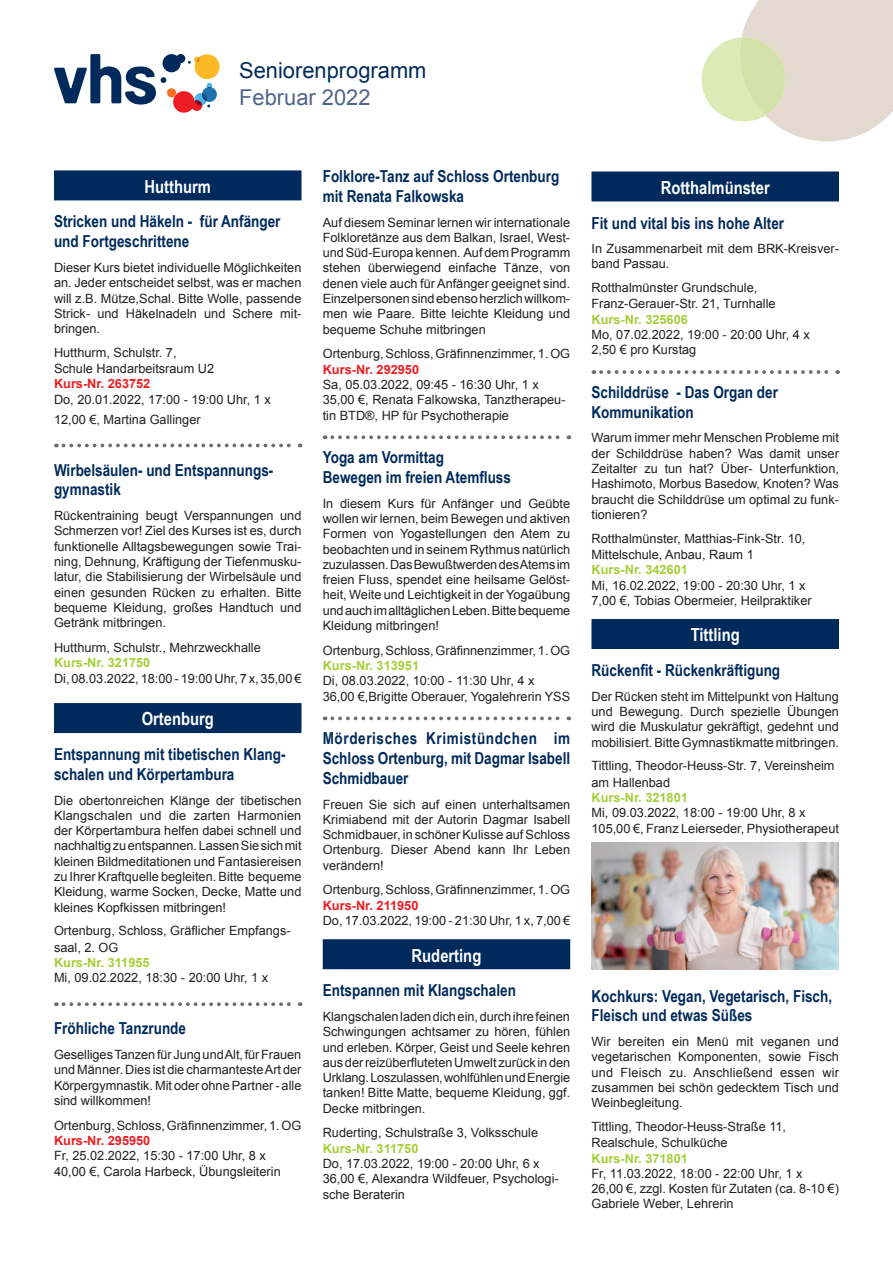
<style>
.page{position:relative;width:893px;height:1263px;background:#fff}
.page>*{position:absolute;margin:0;border:0;box-sizing:border-box;transform-origin:0 0}
.t1{font:21.9px "Arial";color:#002a5c}
.t2{font:21.9px "Arial";color:#53648c}
.t3{font:700 18px "Arial Narrow";color:#fff}
.t4{font:700 16.5px/19.8px "Arial Narrow";color:#002a5c}
.t5{font:12.75px/15.3px "Arial";color:#231f20}
.t6{font:700 12.75px "Arial";color:#a6ce39}
.t7{font:700 12.75px "Arial";color:#ee1d23}
</style>
<div class="page">
<svg style="left:54px;top:54px;width:166px;height:59px"></svg>
<svg style="left:702px;top:0;width:191px;height:141px"></svg>
<div style="left:54px;top:170px;width:247px;height:30px;background:#002a5c"></div>
<svg style="left:63px;top:444px;width:238px;height:3px"></svg>
<div style="left:54px;top:703px;width:247px;height:30px;background:#002a5c"></div>
<svg style="left:63px;top:1002px;width:238px;height:4px"></svg>
<svg style="left:332px;top:435px;width:237px;height:4px"></svg>
<svg style="left:332px;top:716px;width:237px;height:4px"></svg>
<div style="left:323px;top:939px;width:247px;height:30px;background:#002a5c"></div>
<div style="left:591px;top:171px;width:248px;height:30px;background:#002a5c"></div>
<svg style="left:601px;top:370px;width:237px;height:4px"></svg>
<div style="left:591px;top:619px;width:248px;height:30px;background:#002a5c"></div>
<img style="left:591px;top:842px;width:248px;height:128px">
<h1 class="t1" style="left:239px;top:55px;width:189px">Seniorenprogramm</h1>
<h1 class="t2" style="left:239px;top:82px;width:133px">Februar 2022</h1>
<h2 class="t3" style="left:145px;top:173px;width:68px">Hutthurm</h2>
<p class="t4" style="left:54px;top:211px;width:228px">Stricken und Häkeln - für Anfänger und Fortgeschrittene</p>
<p class="t5" style="left:54px;top:260px;width:249px;text-align:justify">Dieser Kurs bietet individuelle Möglichkeiten an. Jeder entscheidet selbst, was er machen will z.B. Mütze,Schal. Bitte Wolle, passende Strick- und Häkelnadeln und Schere mit&shy;bringen.</p>
<p class="t5" style="left:54px;top:344px;width:162px;line-height:16.2px">Hutthurm, Schulstr. 7,<br>Schule Handarbeitsraum U2</p>
<p class="t7" style="left:54px;top:375px;width:98px">Kurs-Nr. 263752</p>
<p class="t5" style="left:54px;top:389px;width:218px;line-height:19.8px">Do, 20.01.2022, 17:00 - 19:00 Uhr, 1 x<br>12,00 €, Martina Gallinger</p>
<p class="t4" style="left:54px;top:459px;width:221px">Wirbelsäulen- und Entspannungs&shy;gymnastik</p>
<p class="t5" style="left:54px;top:508px;width:249px;text-align:justify">Rückentraining beugt Verspannungen und Schmerzen vor! Ziel des Kurses ist es, durch funktionelle Alltagsbewegungen sowie Trai&shy;ning, Dehnung, Kräftigung der Tiefenmusku&shy;latur, die Stabilisierung der Wirbelsäule und einen gesunden Rücken zu erhalten. Bitte bequeme Kleidung, großes Handtuch und Getränk mitbringen.</p>
<p class="t5" style="left:54px;top:640px;width:208px">Hutthurm, Schulstr., Mehrzweckhalle</p>
<p class="t6" style="left:54px;top:654px;width:98px">Kurs-Nr. 321750</p>
<p class="t5" style="left:54px;top:670px;width:249px">Di, 08.03.2022, 18:00 - 19:00 Uhr, 7 x, 35,00 €</p>
<h2 class="t3" style="left:142px;top:705px;width:74px">Ortenburg</h2>
<p class="t4" style="left:54px;top:743px;width:233px">Entspannung mit tibetischen Klang&shy;schalen und Körpertambura</p>
<p class="t5" style="left:54px;top:792px;width:249px;text-align:justify">Die obertonreichen Klänge der tibetischen Klangschalen und die zarten Harmonien der Körpertambura helfen dabei schnell und nachhaltig zu entspannen. Lassen Sie sich mit kleinen Bildmeditationen und Fantasiereisen zu Ihrer Kraftquelle begleiten. Bitte bequeme Kleidung, warme Socken, Decke, Matte und kleines Kopfkissen mitbringen!</p>
<p class="t5" style="left:54px;top:923px;width:238px;line-height:16.2px">Ortenburg, Schloss, Gräflicher Empfangs&shy;saal, 2. OG</p>
<p class="t6" style="left:54px;top:953px;width:97px">Kurs-Nr. 311955</p>
<p class="t5" style="left:54px;top:970px;width:216px">Mi, 09.02.2022, 18:30 - 20:00 Uhr, 1 x</p>
<p class="t4" style="left:54px;top:1018px;width:134px">Fröhliche Tanzrunde</p>
<p class="t5" style="left:54px;top:1047px;width:249px;text-align:justify">Geselliges Tanzen für Jung und Alt, für Frauen und Männer. Dies ist die charmanteste Art der Körpergymnastik. Mit oder ohne Partner - alle sind willkommen!</p>
<p class="t5" style="left:54px;top:1117px;width:249px">Ortenburg, Schloss, Gräfinnenzimmer, 1. OG</p>
<p class="t7" style="left:54px;top:1131px;width:98px">Kurs-Nr. 295950</p>
<p class="t5" style="left:54px;top:1148px;width:228px">Fr, 25.02.2022, 15:30 - 17:00 Uhr, 8 x<br>40,00 €, Carola Harbeck, Übungsleiterin</p>
<p class="t4" style="left:323px;top:166px;width:238px">Folklore-Tanz auf Schloss Ortenburg mit Renata Falkowska</p>
<p class="t5" style="left:323px;top:214px;width:249px;text-align:justify">Auf diesem Seminar lernen wir internationale Folkloretänze aus dem Balkan, Israel, West&shy;und Süd-Europa kennen. Auf dem Programm stehen überwiegend einfache Tänze, von denen viele auch für Anfänger geeignet sind.<br>Einzelpersonen sind ebenso herzlich willkom&shy;men wie Paare. Bitte leichte Kleidung und bequeme Schuhe mitbringen</p>
<p class="t5" style="left:323px;top:346px;width:249px">Ortenburg, Schloss, Gräfinnenzimmer, 1. OG</p>
<p class="t7" style="left:323px;top:360px;width:98px">Kurs-Nr. 292950</p>
<p class="t5" style="left:323px;top:377px;width:244px">Sa, 05.03.2022, 09:45 - 16:30 Uhr, 1 x<br>35,00 €, Renata Falkowska, Tanztherapeu&shy;tin BTD®, HP für Psychotherapie</p>
<p class="t4" style="left:323px;top:447px;width:190px">Yoga am Vormittag<br>Bewegen im freien Atemfluss</p>
<p class="t5" style="left:323px;top:495px;width:249px;text-align:justify">In diesem Kurs für Anfänger und Geübte wollen wir lernen, beim Bewegen und aktiven Formen von Yogastellungen den Atem zu beobachten und in seinem Rythmus natürlich zuzulassen. Das Bewußtwerden des Atems im freien Fluss, spendet eine heilsame Gelöst&shy;heit, Weite und Leichtigkeit in der Yogaübung und auch im alltäglichen Leben. Bitte bequeme Kleidung mitbringen!</p>
<p class="t5" style="left:323px;top:643px;width:249px">Ortenburg, Schloss, Gräfinnenzimmer, 1. OG</p>
<p class="t6" style="left:323px;top:657px;width:98px">Kurs-Nr. 313951</p>
<p class="t5" style="left:323px;top:673px;width:249px">Di, 08.03.2022, 10:00 - 11:30 Uhr, 4 x<br>36,00 €, Brigitte Oberauer, Yogalehrerin YSS</p>
<p class="t4" style="left:323px;top:728px;width:249px;text-align:justify">Mörderisches Krimistündchen im Schloss Ortenburg, mit Dagmar Isabell Schmidbauer</p>
<p class="t5" style="left:323px;top:796px;width:249px;text-align:justify">Freuen Sie sich auf einen unterhaltsamen Krimiabend mit der Autorin Dagmar Isabell Schmidbauer, in schöner Kulisse auf Schloss Ortenburg. Dieser Abend kann Ihr Leben verändern!</p>
<p class="t5" style="left:323px;top:882px;width:249px">Ortenburg, Schloss, Gräfinnenzimmer, 1. OG</p>
<p class="t7" style="left:323px;top:896px;width:97px">Kurs-Nr. 211950</p>
<p class="t5" style="left:323px;top:913px;width:249px">Do, 17.03.2022, 19:00 - 21:30 Uhr, 1 x, 7,00 €</p>
<h2 class="t3" style="left:412px;top:941px;width:71px">Ruderting</h2>
<p class="t4" style="left:323px;top:980px;width:195px">Entspannen mit Klangschalen</p>
<p class="t5" style="left:323px;top:1009px;width:249px;text-align:justify">Klangschalen laden dich ein, durch ihre feinen Schwingungen achtsamer zu hören, fühlen und erleben. Körper, Geist und Seele kehren aus der reizüberfluteten Umwelt zurück in den Urklang. Loszulassen, wohlfühlen und Energie tanken! Bitte Matte, bequeme Kleidung, ggf.<br>Decke mitbringen.</p>
<p class="t5" style="left:323px;top:1125px;width:217px">Ruderting, Schulstraße 3, Volksschule</p>
<p class="t6" style="left:323px;top:1139px;width:97px">Kurs-Nr. 311750</p>
<p class="t5" style="left:323px;top:1156px;width:238px">Do, 17.03.2022, 19:00 - 20:00 Uhr, 6 x<br>36,00 €, Alexandra Wildfeuer, Psychologi&shy;sche Beraterin</p>
<h2 class="t3" style="left:661px;top:174px;width:111px">Rotthalmünster</h2>
<p class="t4" style="left:591px;top:212px;width:194px">Fit und vital bis ins hohe Alter</p>
<p class="t5" style="left:591px;top:241px;width:249px">In Zusammenarbeit mit dem BRK-Kreisver&shy;band Passau.</p>
<p class="t5" style="left:591px;top:280px;width:186px;line-height:16.2px">Rotthalmünster Grundschule,<br>Franz-Gerauer-Str. 21, Turnhalle</p>
<p class="t6" style="left:591px;top:310px;width:98px">Kurs-Nr. 325606</p>
<p class="t5" style="left:591px;top:327px;width:220px">Mo, 07.02.2022, 19:00 - 20:00 Uhr, 4 x<br>2,50 € pro Kurstag</p>
<p class="t4" style="left:591px;top:381px;width:188px">Schilddrüse - Das Organ der<br>Kommunikation</p>
<p class="t5" style="left:591px;top:430px;width:249px;text-align:justify">Warum immer mehr Menschen Probleme mit der Schilddrüse haben? Was damit unser Zeitalter zu tun hat? Über- Unterfunktion, Hashimoto, Morbus Basedow, Knoten? Was braucht die Schilddrüse um optimal zu funk&shy;tionieren?</p>
<p class="t5" style="left:591px;top:530px;width:216px;line-height:16.2px">Rotthalmünster, Matthias-Fink-Str. 10,<br>Mittelschule, Anbau, Raum 1</p>
<p class="t6" style="left:591px;top:561px;width:98px">Kurs-Nr. 342601</p>
<p class="t5" style="left:591px;top:577px;width:222px">Mi, 16.02.2022, 19:00 - 20:30 Uhr, 1 x<br>7,00 €, Tobias Obermeier, Heilpraktiker</p>
<h2 class="t3" style="left:691px;top:621px;width:50px">Tittling</h2>
<p class="t4" style="left:591px;top:659px;width:190px">Rückenfit - Rückenkräftigung</p>
<p class="t5" style="left:591px;top:688px;width:249px;text-align:justify">Der Rücken steht im Mittelpunkt von Haltung und Bewegung. Durch spezielle Übungen wird die Muskulatur gekräftigt, gedehnt und mobilisiert. Bitte Gymnastikmatte mitbringen.</p>
<p class="t5" style="left:591px;top:758px;width:245px;line-height:16.2px">Tittling, Theodor-Heuss-Str. 7, Vereinsheim am Hallenbad</p>
<p class="t6" style="left:591px;top:788px;width:98px">Kurs-Nr. 321801</p>
<p class="t5" style="left:591px;top:805px;width:249px">Mi, 09.03.2022, 18:00 - 19:00 Uhr, 8 x<br>105,00 €, Franz Leierseder, Physiotherapeut</p>
<p class="t4" style="left:591px;top:985px;width:242px">Kochkurs: Vegan, Vegetarisch, Fisch,<br>Fleisch und etwas Süßes</p>
<p class="t5" style="left:591px;top:1034px;width:249px;text-align:justify">Wir bereiten ein Menü mit veganen und vegetarischen Komponenten, sowie Fisch und Fleisch zu. Anschließend essen wir zusammen bei schön gedecktem Tisch und Weinbegleitung.</p>
<p class="t5" style="left:591px;top:1118px;width:196px;line-height:16.2px">Tittling, Theodor-Heuss-Straße 11,<br>Realschule, Schulküche</p>
<p class="t6" style="left:591px;top:1149px;width:98px">Kurs-Nr. 371801</p>
<p class="t5" style="left:591px;top:1165px;width:249px">Fr, 11.03.2022, 18:00 - 22:00 Uhr, 1 x<br>26,00 €, zzgl. Kosten für Zutaten (ca. 8-10 €)<br>Gabriele Weber, Lehrerin</p>
</div>
